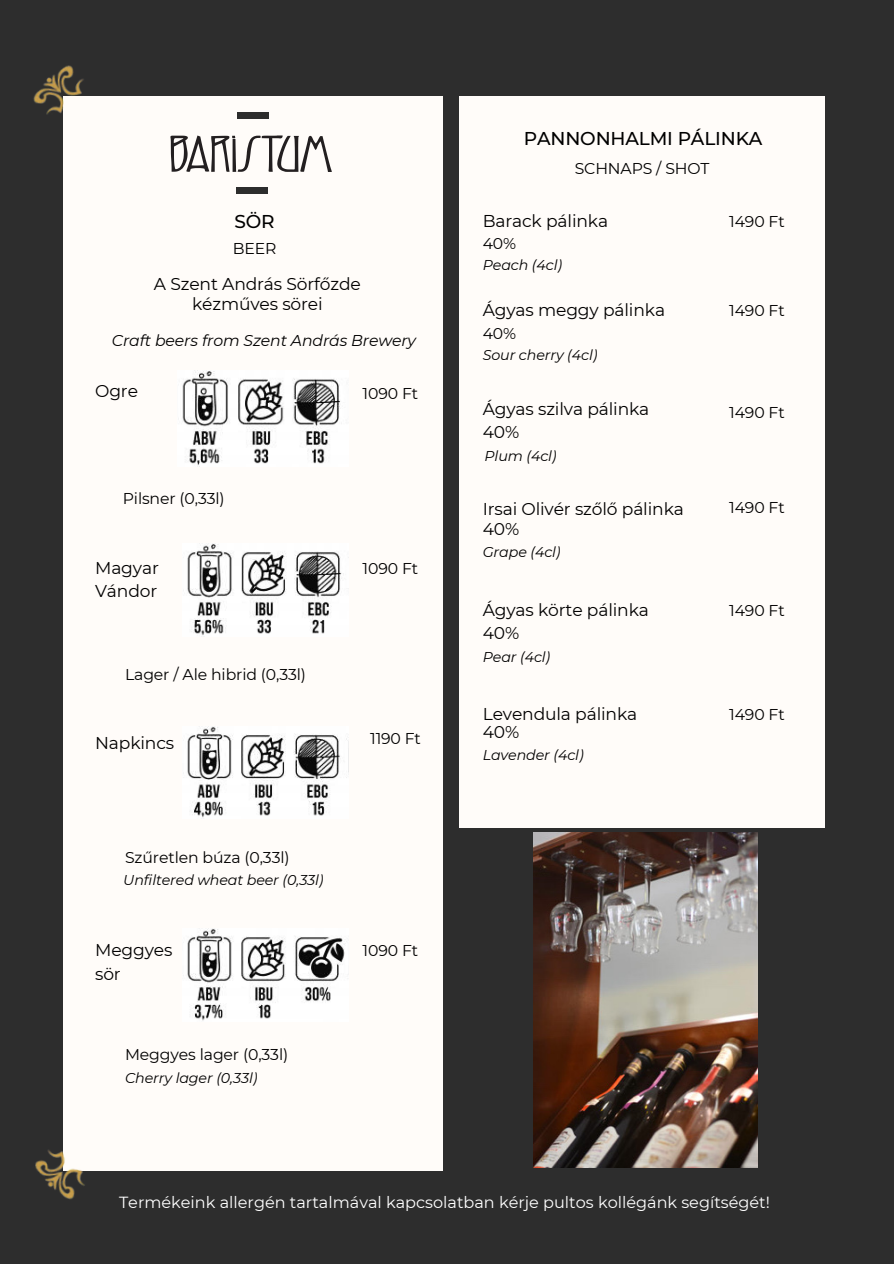
<style>
.page{position:relative;width:894px;height:1264px;background:#fff}
.page>*{position:absolute;margin:0;border:0;box-sizing:border-box;transform-origin:0 0}
.t1{font:500 18.45px "Montserrat";letter-spacing:-.01em;color:#000}
.t2{font:17.1px/23.5px "Montserrat";letter-spacing:-.01em;color:#000}
.t3{font:16.05px "Montserrat";color:#fff}
.t4{font:15.6px "Montserrat";letter-spacing:-.01em;color:#000}
.t5{font:italic 15.6px "Montserrat";letter-spacing:-.01em;color:#000}
.t6{font:italic 14.25px "Montserrat";letter-spacing:-.01em;color:#000}
</style>
<div class="page">
<div style="left:0;top:4px;width:893px;height:1256px;background:#2d2d2d"></div>
<div style="left:63px;top:96px;width:379px;height:1075px;background:#fffcf9"></div>
<svg style="left:170px;top:135px;width:162px;height:37px"></svg>
<div style="left:236px;top:112px;width:32px;height:6px;background:#2d2d2d"></div>
<div style="left:236px;top:187px;width:32px;height:7px;background:#2d2d2d"></div>
<div style="left:459px;top:96px;width:365px;height:731px;background:#fffcf9"></div>
<img style="left:35px;top:1150px;width:50px;height:50px">
<img style="left:33px;top:65px;width:51px;height:50px">
<img style="left:533px;top:832px;width:224px;height:335px">
<img style="left:187px;top:726px;width:160px;height:92px">
<img style="left:187px;top:543px;width:157px;height:92px">
<img style="left:182px;top:371px;width:158px;height:94px">
<img style="left:187px;top:928px;width:158px;height:93px">
<p class="t1" style="left:523px;top:127px;width:240px">PANNONHALMI PÁLINKA</p>
<h4 class="t4" style="left:574px;top:158px;width:136px">SCHNAPS / SHOT</h4>
<h4 class="t1" style="left:234px;top:210px;width:42px">SÖR</h4>
<h4 class="t2" style="left:482px;top:209px;width:127px">Barack pálinka</h4>
<h1 class="t4" style="left:233px;top:239px;width:45px">BEER</h1>
<h4 class="t2" style="left:154px;top:273px;width:208px;line-height:20.2px;text-align:center">A Szent András Sörfőzde kézműves sörei</h4>
<h3 class="t5" style="left:112px;top:331px;width:305px">Craft beers from Szent András Brewery</h3>
<h2 class="t4" style="left:362px;top:383px;width:57px">1090 Ft</h2>
<p class="t2" style="left:95px;top:379px;width:44px">Ogre</p>
<h4 class="t4" style="left:123px;top:489px;width:103px">Pilsner (0,33l)</h4>
<h2 class="t2" style="left:95px;top:555px;width:65px">Magyar<br>Vándor</h2>
<p class="t4" style="left:125px;top:665px;width:182px">Lager / Ale hibrid (0,33l)</p>
<p class="t2" style="left:95px;top:730px;width:81px">Napkincs</p>
<h4 class="t4" style="left:362px;top:558px;width:57px">1090 Ft</h4>
<h2 class="t4" style="left:370px;top:728px;width:52px">1190 Ft</h2>
<h4 class="t4" style="left:482px;top:234px;width:35px">40%</h4>
<h2 class="t6" style="left:482px;top:256px;width:81px">Peach (4cl)</h2>
<p class="t2" style="left:482px;top:298px;width:184px">Ágyas meggy pálinka</p>
<h2 class="t4" style="left:482px;top:323px;width:35px">40%</h2>
<h4 class="t6" style="left:482px;top:346px;width:116px">Sour cherry (4cl)</h4>
<h4 class="t2" style="left:482px;top:397px;width:168px">Ágyas szilva pálinka<br>40%</h4>
<h4 class="t6" style="left:484px;top:447px;width:74px">Plum (4cl)</h4>
<p class="t2" style="left:482px;top:498px;width:203px;line-height:20.2px">Irsai Olivér szőlő pálinka<br>40%</p>
<p class="t6" style="left:482px;top:543px;width:79px">Grape (4cl)</p>
<h2 class="t2" style="left:482px;top:598px;width:168px">Ágyas körte pálinka<br>40%</h2>
<h4 class="t6" style="left:482px;top:648px;width:69px">Pear (4cl)</h4>
<h2 class="t2" style="left:482px;top:704px;width:156px;line-height:18.1px">Levendula pálinka<br>40%</h2>
<h2 class="t6" style="left:482px;top:746px;width:102px">Lavender (4cl)</h2>
<p class="t4" style="left:729px;top:212px;width:57px">1490 Ft</p>
<h2 class="t4" style="left:729px;top:301px;width:57px">1490 Ft</h2>
<h4 class="t4" style="left:729px;top:403px;width:57px">1490 Ft</h4>
<p class="t4" style="left:729px;top:497px;width:57px">1490 Ft</p>
<h2 class="t4" style="left:729px;top:601px;width:57px">1490 Ft</h2>
<p class="t4" style="left:729px;top:704px;width:57px">1490 Ft</p>
<h3 class="t4" style="left:125px;top:847px;width:166px">Szűretlen búza (0,33l)</h3>
<h4 class="t6" style="left:123px;top:871px;width:202px">Unfiltered wheat beer (0,33l)</h4>
<h4 class="t2" style="left:95px;top:938px;width:79px">Meggyes sör</h4>
<h1 class="t4" style="left:125px;top:1044px;width:164px">Meggyes lager (0,33l)</h1>
<h4 class="t6" style="left:125px;top:1068px;width:134px">Cherry lager (0,33l)</h4>
<p class="t4" style="left:362px;top:941px;width:57px">1090 Ft</p>
<p class="t3" style="left:119px;top:1192px;width:652px">Termékeink allergén tartalmával kapcsolatban kérje pultos kollégánk segítségét!</p>
</div>
